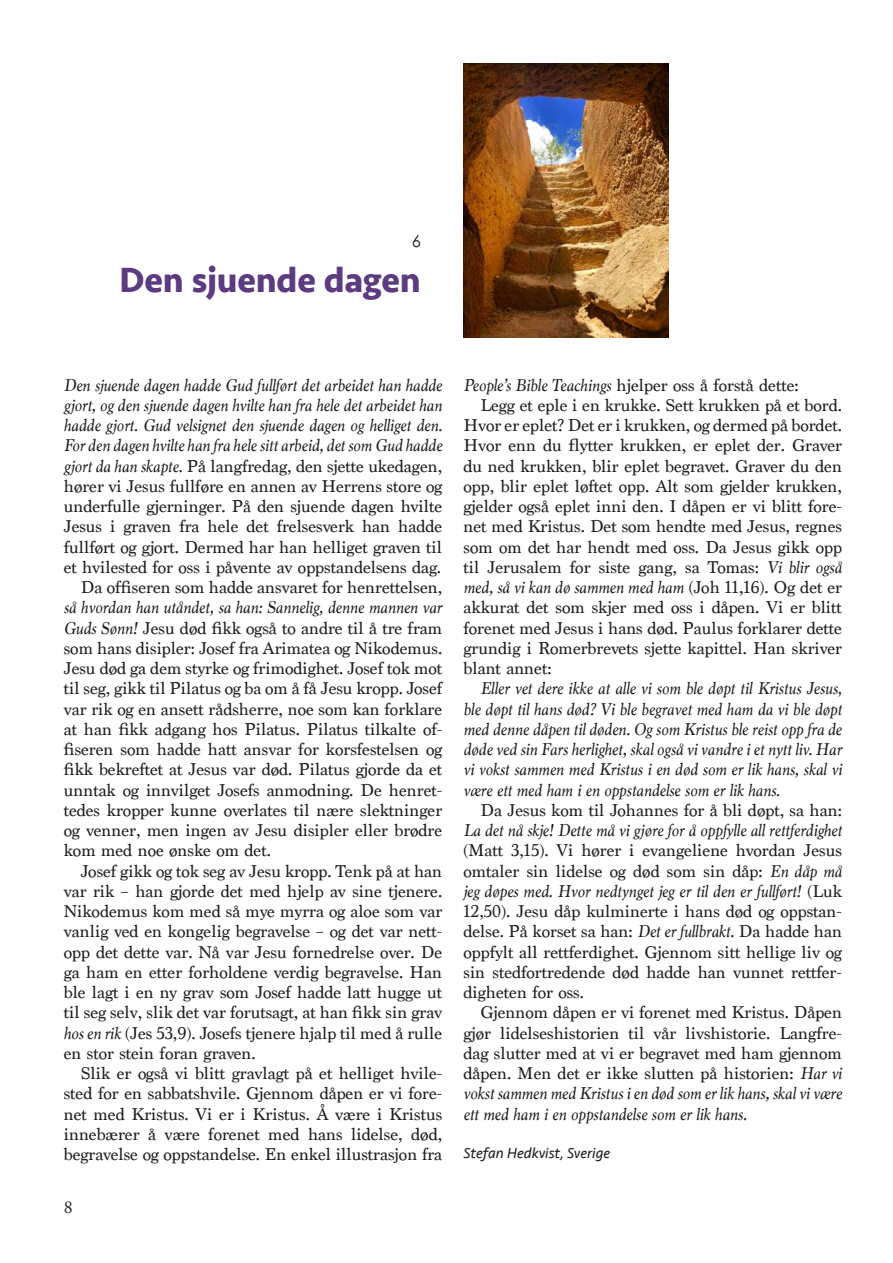
<style>
.page{position:relative;width:893px;height:1263px;background:#fff}
.page>*{position:absolute;margin:0;border:0;box-sizing:border-box;transform-origin:0 0}
._6_Underoverskrift{font:700 36px "Seravek";letter-spacing:-.005em;color:#5d3b81}
._1_Brødtekst{font:18px/20.2px "Marion";color:#231f20;text-align:justify}
._0_Brødtekst_uten_innrykk{font:18px/20.2px "Marion";color:#231f20;text-align:justify}
._1_Brødtekst-2{font:italic 18px/20.2px "Marion";color:#231f20;text-align:justify}
.t1{font:18px "Adobe Garamond Pro";color:#231f20}
._6_Underoverskrift-2{font:300 16.5px "ST Heiti SC";color:#231f20}
._7_Forfatter{font:italic 15px "Seravek";color:#231f20}
.s1{font-style:italic}
</style>
<div class="page">
<img style="left:463px;top:64px;width:206px;height:274px">
<p class="_6_Underoverskrift-2" style="left:412px;top:228px;width:11px">6</p>
<p class="_6_Underoverskrift" style="left:120px;top:251px;width:303px">Den sjuende dagen</p>
<p class="_0_Brødtekst_uten_innrykk" style="left:64px;top:375px;width:380px"><span class="s1">Den sjuende dagen hadde Gud fullført det arbeidet han hadde gjort, og den sjuende dagen hvilte han fra hele det arbeidet han hadde gjort. Gud velsignet den sjuende dagen og helliget den.<br>For den dagen hvilte han fra hele sitt arbeid, det som Gud hadde gjort da han skapte.</span> På langfredag, den sjette ukedagen, hører vi Jesus fullføre en annen av Herrens store og underfulle gjerninger. På den sjuende dagen hvilte Jesus i graven fra hele det frelsesverk han hadde fullført og gjort. Dermed har han helliget graven til et hvilested for oss i påvente av oppstandelsens dag.</p>
<p class="_1_Brødtekst" style="left:64px;top:577px;width:380px;text-indent:17px">Da offiseren som hadde ansvaret for henrettelsen, <span class="s1">så hvordan han utåndet, sa han: Sannelig, denne mannen var Guds Sønn!</span> Jesu død fikk også to andre til å tre fram som hans disipler: Josef fra Arimatea og Nikodemus.<br>Jesu død ga dem styrke og frimodighet. Josef tok mot til seg, gikk til Pilatus og ba om å få Jesu kropp. Josef var rik og en ansett rådsherre, noe som kan forklare at han fikk adgang hos Pilatus. Pilatus tilkalte of&shy;fiseren som hadde hatt ansvar for korsfestelsen og fikk bekreftet at Jesus var død. Pilatus gjorde da et unntak og innvilget Josefs anmodning. De henret&shy;tedes kropper kunne overlates til nære slektninger og venner, men ingen av Jesu disipler eller brødre kom med noe ønske om det.</p>
<p class="_1_Brødtekst" style="left:64px;top:861px;width:380px;text-indent:17px">Josef gikk og tok seg av Jesu kropp. Tenk på at han var rik – han gjorde det med hjelp av sine tjenere.<br>Nikodemus kom med så mye myrra og aloe som var vanlig ved en kongelig begravelse – og det var nett&shy;opp det dette var. Nå var Jesu fornedrelse over. De ga ham en etter forholdene verdig begravelse. Han ble lagt i en ny grav som Josef hadde latt hugge ut til seg selv, slik det var forutsagt, at han fikk sin grav <span class="s1">hos en rik</span> (Jes 53,9). Josefs tjenere hjalp til med å rulle en stor stein foran graven.</p>
<p class="_1_Brødtekst" style="left:64px;top:1063px;width:380px;text-indent:17px">Slik er også vi blitt gravlagt på et helliget hvile&shy;sted for en sabbatshvile. Gjennom dåpen er vi fore&shy;net med Kristus. Vi er i Kristus. Å være i Kristus innebærer å være forenet med hans lidelse, død, begravelse og oppstandelse. En enkel illustrasjon fra</p>
<p class="t1" style="left:64px;top:1196px;width:10px">8</p>
<p class="_1_Brødtekst" style="left:463px;top:375px;width:337px"><span class="s1">People’s Bible Teachings</span> hjelper oss å forstå dette:</p>
<p class="_1_Brødtekst" style="left:463px;top:395px;width:380px;text-indent:17px">Legg et eple i en krukke. Sett krukken på et bord.<br>Hvor er eplet? Det er i krukken, og dermed på bordet.<br>Hvor enn du flytter krukken, er eplet der. Graver du ned krukken, blir eplet begravet. Graver du den opp, blir eplet løftet opp. Alt som gjelder krukken, gjelder også eplet inni den. I dåpen er vi blitt fore&shy;net med Kristus. Det som hendte med Jesus, regnes som om det har hendt med oss. Da Jesus gikk opp til Jerusalem for siste gang, sa Tomas: <span class="s1">Vi blir også med, så vi kan dø sammen med ham</span> (Joh 11,16). Og det er akkurat det som skjer med oss i dåpen. Vi er blitt forenet med Jesus i hans død. Paulus forklarer dette grundig i Romerbrevets sjette kapittel. Han skriver blant annet:</p>
<p class="_1_Brødtekst-2" style="left:463px;top:678px;width:380px;text-indent:17px">Eller vet dere ikke at alle vi som ble døpt til Kristus Jesus, ble døpt til hans død? Vi ble begravet med ham da vi ble døpt med denne dåpen til døden. Og som Kristus ble reist opp fra de døde ved sin Fars herlighet, skal også vi vandre i et nytt liv. Har vi vokst sammen med Kristus i en død som er lik hans, skal vi være ett med ham i en oppstandelse som er lik hans.</p>
<p class="_1_Brødtekst" style="left:463px;top:800px;width:380px;text-indent:17px">Da Jesus kom til Johannes for å bli døpt, sa han:<br><span class="s1">La det nå skje! Dette må vi gjøre for å oppfylle all rettferdighet </span>(Matt 3,15). Vi hører i evangeliene hvordan Jesus omtaler sin lidelse og død som sin dåp: <span class="s1">En dåp må jeg døpes med. Hvor nedtynget jeg er til den er fullført!</span> (Luk 12,50). Jesu dåp kulminerte i hans død og oppstan&shy;delse. På korset sa han: <span class="s1">Det er fullbrakt.</span> Da hadde han oppfylt all rettferdighet. Gjennom sitt hellige liv og sin stedfortredende død hadde han vunnet rettfer&shy;digheten for oss.</p>
<p class="_1_Brødtekst" style="left:463px;top:1003px;width:380px;text-indent:17px">Gjennom dåpen er vi forenet med Kristus. Dåpen gjør lidelseshistorien til vår livshistorie. Langfre&shy;dag slutter med at vi er begravet med ham gjennom dåpen. Men det er ikke slutten på historien: <span class="s1">Har vi vokst sammen med Kristus i en død som er lik hans, skal vi være ett med ham i en oppstandelse som er lik hans.</span></p>
<p class="_7_Forfatter" style="left:463px;top:1141px;width:148px">Stefan Hedkvist, Sverige</p>
</div>
